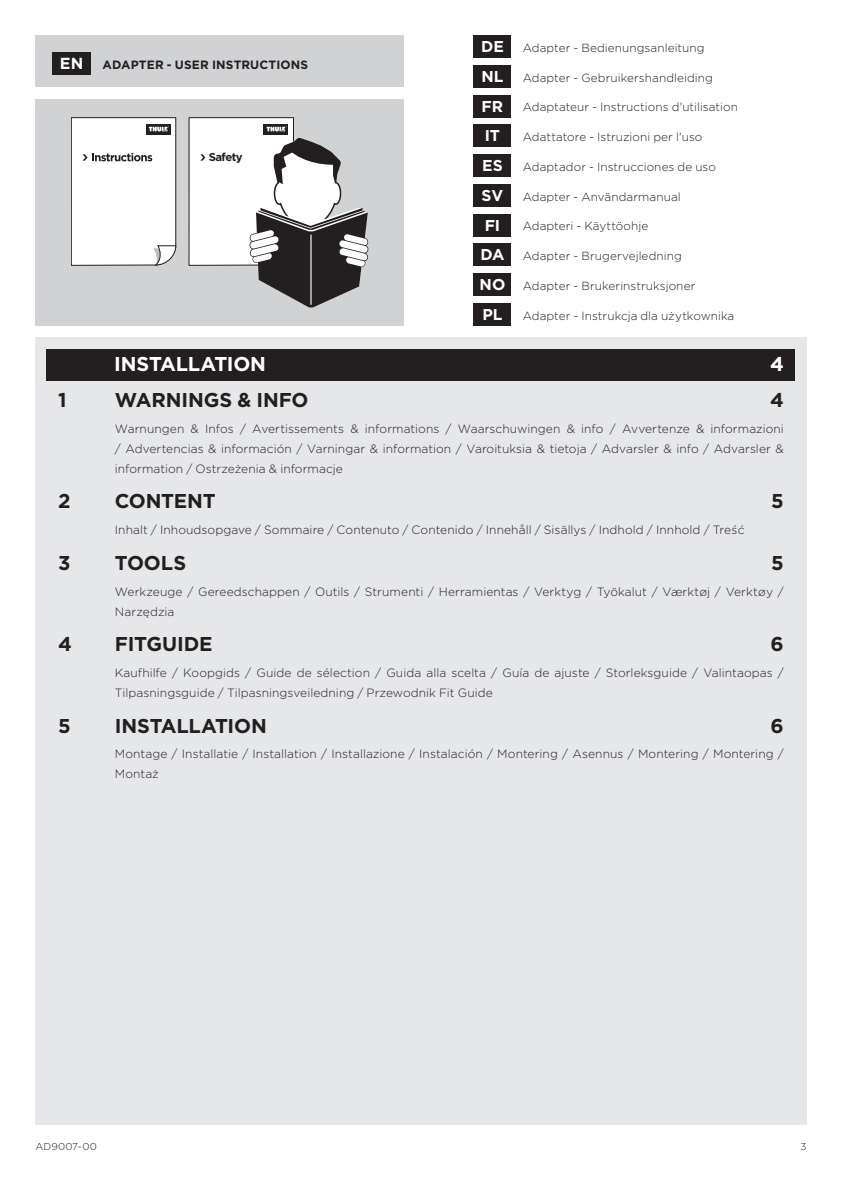
<style>
.page{position:relative;width:842px;height:1191px;background:#fff}
.page>*{position:absolute;margin:0;border:0;box-sizing:border-box;transform-origin:0 0}
.t1{font:700 20px "Thule";letter-spacing:-.01em;color:#231f20}
.t2{font:700 20px "Thule";letter-spacing:-.01em;color:#fff}
.t3{font:700 15.6px "Thule";color:#fff}
.t4{font:300 12px/20px "Thule";letter-spacing:.005em;color:#231f20}
.t5{font:700 12px "Thule";letter-spacing:.01em;color:#231f20}
.t6{font:300 11.8px "Thule";letter-spacing:.005em;color:#231f20}
.t7{font:700 11.4px "Thule";letter-spacing:-.05em;color:#231f20}
.t8{font:300 10px "Thule";letter-spacing:.025em;color:#231f20}
.s1{font-size:16px;color:#fff}
.s2{font-weight:700;font-size:15.6px;color:#fff}
</style>
<div class="page">
<div style="left:35px;top:337px;width:771px;height:787px;background:#e6e7e9"></div>
<div style="left:35px;top:99px;width:369px;height:227px;background:#d1d2d4"></div>
<svg style="left:71px;top:117px;width:105px;height:149px;background:#eee"></svg>
<svg style="left:188px;top:117px;width:180px;height:191px"></svg>
<div style="left:35px;top:35px;width:369px;height:51px;background:#d1d2d4"></div>
<div style="left:52px;top:53px;width:39px;height:22px;background:#231f20"></div>
<div style="left:474px;top:35px;width:37px;height:23px;background:#231f20"></div>
<div style="left:474px;top:65px;width:37px;height:22px;background:#231f20"></div>
<div style="left:474px;top:95px;width:37px;height:22px;background:#231f20"></div>
<div style="left:474px;top:125px;width:37px;height:22px;background:#231f20"></div>
<div style="left:474px;top:154px;width:37px;height:23px;background:#231f20"></div>
<div style="left:474px;top:184px;width:37px;height:22px;background:#231f20"></div>
<div style="left:474px;top:214px;width:37px;height:22px;background:#231f20"></div>
<div style="left:474px;top:244px;width:37px;height:22px;background:#231f20"></div>
<div style="left:474px;top:273px;width:37px;height:23px;background:#231f20"></div>
<div style="left:474px;top:303px;width:37px;height:22px;background:#231f20"></div>
<div style="left:47px;top:350px;width:748px;height:31px;background:#231f20"></div>
<p class="t5" style="left:60px;top:58px;width:250px"><span class="s1">EN</span> ADAPTER - USER INSTRUCTIONS</p>
<p class="t7" style="left:209px;top:150px;width:35px">Safety</p>
<p class="t6" style="left:481px;top:40px;width:225px"><span class="s2">DE</span> Adapter - Bedienungsanleitung</p>
<p class="t6" style="left:481px;top:70px;width:233px"><span class="s2">NL</span> Adapter - Gebruikershandleiding</p>
<p class="t6" style="left:482px;top:100px;width:258px"><span class="s2">FR</span> Adaptateur - Instructions d'utilisation</p>
<p class="t3" style="left:485px;top:126px;width:17px">IT</p>
<p class="t6" style="left:523px;top:129px;width:181px">Adattatore - Istruzioni per l'uso</p>
<p class="t3" style="left:482px;top:156px;width:22px">ES</p>
<p class="t6" style="left:523px;top:159px;width:195px">Adaptador - Instrucciones de uso</p>
<p class="t6" style="left:482px;top:189px;width:201px"><span class="s2">SV</span> Adapter - Användarmanual</p>
<p class="t3" style="left:485px;top:216px;width:17px">FI</p>
<p class="t6" style="left:523px;top:219px;width:127px">Adapteri - Käyttöohje</p>
<p class="t6" style="left:480px;top:248px;width:203px"><span class="s2">DA</span> Adapter - Brugervejledning</p>
<p class="t6" style="left:480px;top:278px;width:217px"><span class="s2">NO</span> Adapter - Brukerinstruksjoner</p>
<p class="t3" style="left:482px;top:305px;width:22px">PL</p>
<p class="t6" style="left:523px;top:308px;width:213px">Adapter - Instrukcja dla użytkownika</p>
<p class="t2" style="left:114px;top:352px;width:153px">INSTALLATION</p>
<p class="t2" style="left:770px;top:352px;width:15px">4</p>
<p class="t1" style="left:58px;top:388px;width:10px">1</p>
<p class="t1" style="left:115px;top:388px;width:195px">WARNINGS &amp; INFO</p>
<p class="t1" style="left:770px;top:388px;width:15px">4</p>
<p class="t4" style="left:115px;top:418px;width:671px;text-align:justify">Warnungen &amp; Infos / Avertissements &amp; informations / Waarschuwingen &amp; info / Avvertenze &amp; informazioni / Advertencias &amp; información / Varningar &amp; information / Varoituksia &amp; tietoja / Advarsler &amp; info / Advarsler &amp; information / Ostrzeżenia &amp; informacje</p>
<p class="t1" style="left:58px;top:489px;width:14px">2</p>
<p class="t1" style="left:115px;top:489px;width:102px">CONTENT</p>
<p class="t1" style="left:771px;top:489px;width:14px">5</p>
<p class="t4" style="left:115px;top:519px;width:631px">Inhalt / Inhoudsopgave / Sommaire / Contenuto / Contenido / Innehåll / Sisällys / Indhold / Innhold / Treść</p>
<p class="t1" style="left:58px;top:551px;width:14px">3</p>
<p class="t1" style="left:115px;top:551px;width:73px">TOOLS</p>
<p class="t1" style="left:771px;top:551px;width:14px">5</p>
<p class="t4" style="left:115px;top:581px;width:670px">Werkzeuge / Gereedschappen / Outils / Strumenti / Herramientas / Verktyg / Työkalut / Værktøj / Verktøy /<br>Narzędzia</p>
<p class="t1" style="left:58px;top:632px;width:15px">4</p>
<p class="t1" style="left:115px;top:632px;width:99px">FITGUIDE</p>
<p class="t1" style="left:771px;top:632px;width:15px">6</p>
<p class="t4" style="left:115px;top:662px;width:671px">Kaufhilfe / Koopgids / Guide de sélection / Guida alla scelta / Guía de ajuste / Storleksguide / Valintaopas /<br>Tilpasningsguide / Tilpasningsveiledning / Przewodnik Fit Guide</p>
<p class="t1" style="left:58px;top:713px;width:14px">5</p>
<p class="t1" style="left:115px;top:713px;width:153px">INSTALLATION</p>
<p class="t1" style="left:771px;top:713px;width:15px">6</p>
<p class="t4" style="left:115px;top:743px;width:671px">Montage / Installatie / Installation / Installazione / Instalación / Montering / Asennus / Montering / Montering /<br>Montaż</p>
<p class="t8" style="left:35px;top:1140px;width:63px">Ad9007-00</p>
<p class="t8" style="left:800px;top:1140px;width:8px">3</p>
</div>
